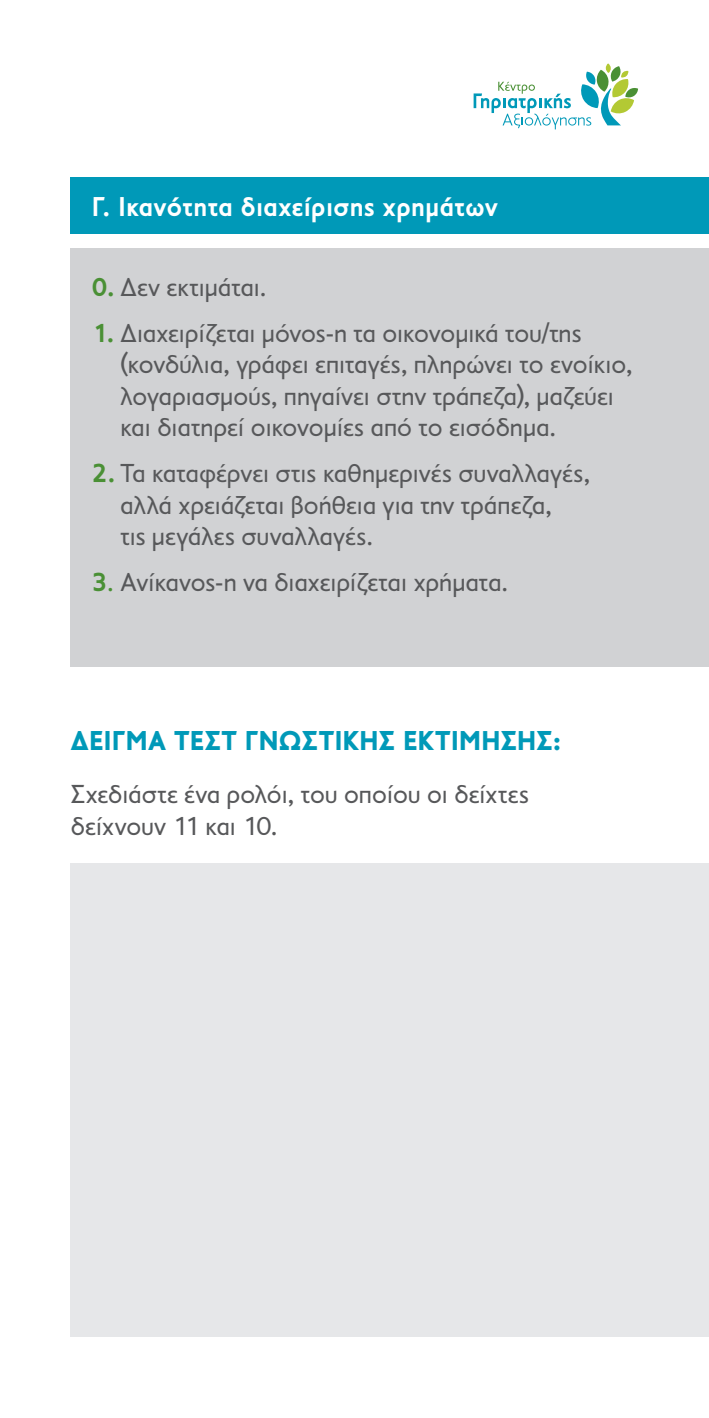
<style>
.page{position:relative;width:709px;height:1418px;background:#fff}
.page>*{position:absolute;margin:0;border:0;box-sizing:border-box;transform-origin:0 0}
.t1{font:700 27.5px "PF Transport";letter-spacing:.01em;color:#fff}
.t2{font:900 27.5px "PF Transport";letter-spacing:.015em;color:#0099b8}
.t3{font:26.25px/31.5px "PF Transport";letter-spacing:.01em;color:#57585a}
.s1{font-weight:700;color:#4a9035}
.s2{color:#4a9035}
</style>
<div class="page">
<div style="left:71px;top:177px;width:638px;height:57px;background:#0099b8"></div>
<div style="left:71px;top:248px;width:638px;height:418px;background:#d1d2d4"></div>
<div style="left:71px;top:863px;width:638px;height:473px;background:#e6e7e9"></div>
<svg style="left:473px;top:66px;width:165px;height:63px"></svg>
<p class="t1" style="left:92px;top:191px;width:407px">Γ. Ικανότητα διαχείρισης χρημάτων</p>
<p class="t3" style="left:92px;top:272px;width:176px"><span class="s1">0.</span> Δεν εκτιμάται.</p>
<p class="t3" style="left:120px;top:317px;width:513px;text-indent:-28px"><span class="s1">1.</span> Διαχειρίζεται μόνος-η τα οικονομικά του/της (κονδύλια, γράφει επιταγές, πληρώνει το ενοίκιο, λογαριασμούς, πηγαίνει στην τράπεζα), μαζεύει και διατηρεί οικονομίες από το εισόδημα.</p>
<p class="t3" style="left:120px;top:457px;width:471px;text-indent:-28px"><span class="s1">2.</span> Τα καταφέρνει στις καθημερινές συναλλαγές, αλλά χρειάζεται βοήθεια για την τράπεζα,<br>τις μεγάλες συναλλαγές.</p>
<p class="t3" style="left:92px;top:566px;width:417px"><span class="s1">3</span><span class="s2">.</span> Ανίκανος-η να διαχειρίζεται χρήματα.</p>
<p class="t2" style="left:71px;top:725px;width:492px">ΔΕΙΓΜΑ ΤΕΣΤ ΓΝΩΣΤΙΚΗΣ ΕΚΤΙΜΗΣΗΣ:</p>
<p class="t3" style="left:71px;top:778px;width:459px">Σχεδιάστε ένα ρολόι, του οποίου οι δείχτες δείχνουν 11 και 10.</p>
</div>
